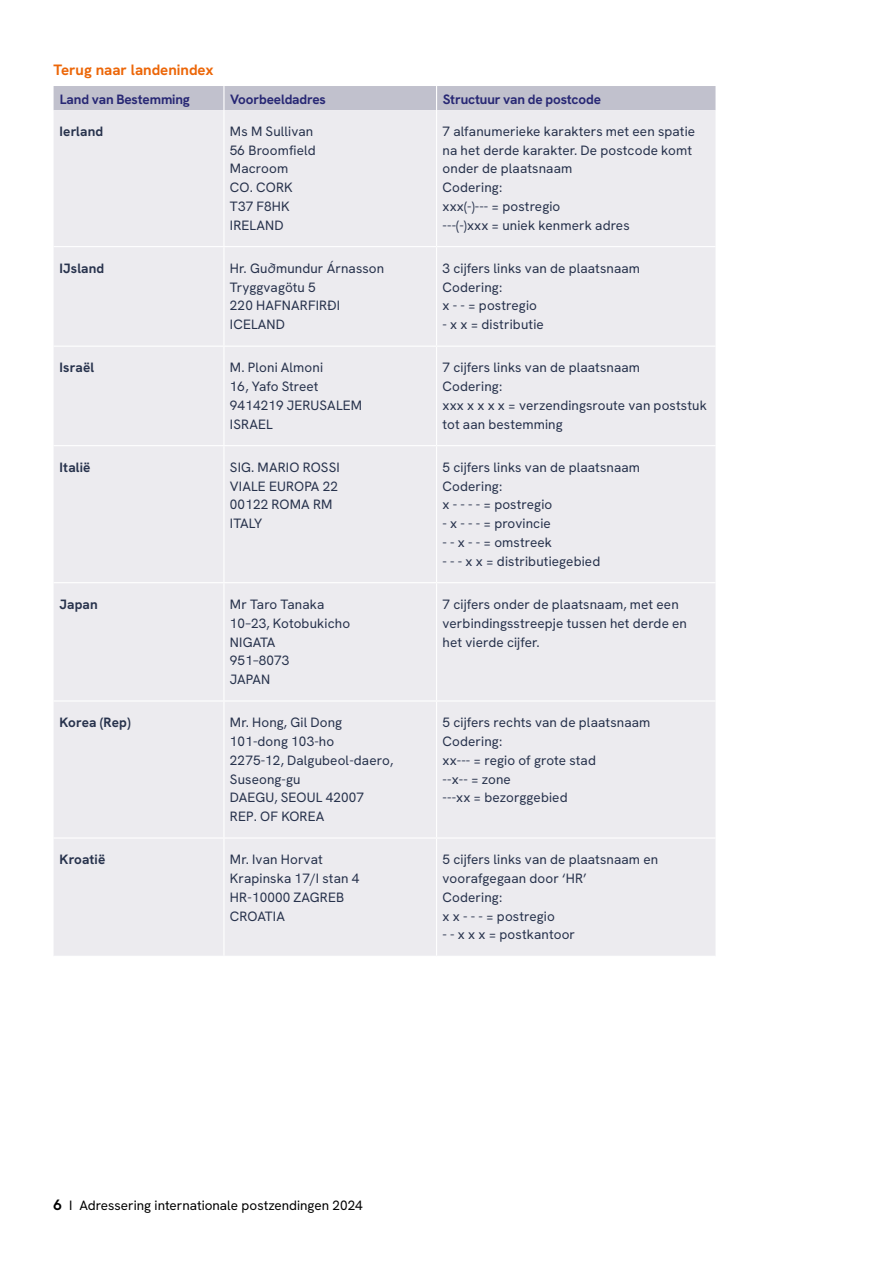
<style>
.page{position:relative;width:893px;height:1263px;background:#fff}
.page>*{position:absolute;margin:0;border:0;box-sizing:border-box;transform-origin:0 0}
.t1{font:700 15px "Hanken Grotesk";color:#ec6608}
.t2{font:13.5px/18.8px "Hanken Grotesk";letter-spacing:.01em;color:#27324c}
.t3{font:700 13.5px "Hanken Grotesk";letter-spacing:-.01em;color:#272774}
.t4{font:700 13.5px "Hanken Grotesk";letter-spacing:.01em;color:#27324c}
.t5{font:13.5px "Hanken Grotesk";color:#000}
.s1{font-weight:700;font-size:15px}
</style>
<div class="page">
<div style="left:54px;top:110px;width:661px;height:846px;background:#ecebef"></div>
<div style="left:54px;top:86px;width:661px;height:24px;background:#c1c1cd"></div>
<hr style="left:223px;top:110px;width:1px;height:136px;background:#fff">
<hr style="left:223px;top:247px;width:1px;height:99px;background:#fff">
<hr style="left:223px;top:347px;width:1px;height:98px;background:#fff">
<hr style="left:223px;top:446px;width:1px;height:136px;background:#fff">
<hr style="left:223px;top:583px;width:1px;height:117px;background:#fff">
<hr style="left:223px;top:701px;width:1px;height:136px;background:#fff">
<hr style="left:223px;top:838px;width:1px;height:118px;background:#fff">
<hr style="left:54px;top:246px;width:170px;height:1px;background:#fff">
<hr style="left:224px;top:246px;width:213px;height:1px;background:#fff">
<hr style="left:54px;top:346px;width:170px;height:1px;background:#fff">
<hr style="left:224px;top:346px;width:213px;height:1px;background:#fff">
<hr style="left:54px;top:445px;width:170px;height:1px;background:#fff">
<hr style="left:224px;top:445px;width:213px;height:1px;background:#fff">
<hr style="left:54px;top:582px;width:170px;height:1px;background:#fff">
<hr style="left:224px;top:582px;width:213px;height:1px;background:#fff">
<hr style="left:54px;top:700px;width:170px;height:1px;background:#fff">
<hr style="left:224px;top:700px;width:213px;height:1px;background:#fff">
<hr style="left:54px;top:837px;width:170px;height:1px;background:#fff">
<hr style="left:224px;top:837px;width:213px;height:1px;background:#fff">
<hr style="left:436px;top:110px;width:1px;height:136px;background:#fff">
<hr style="left:436px;top:247px;width:1px;height:99px;background:#fff">
<hr style="left:436px;top:347px;width:1px;height:98px;background:#fff">
<hr style="left:436px;top:446px;width:1px;height:136px;background:#fff">
<hr style="left:436px;top:583px;width:1px;height:117px;background:#fff">
<hr style="left:436px;top:701px;width:1px;height:136px;background:#fff">
<hr style="left:436px;top:838px;width:1px;height:118px;background:#fff">
<hr style="left:437px;top:246px;width:278px;height:1px;background:#fff">
<hr style="left:437px;top:346px;width:278px;height:1px;background:#fff">
<hr style="left:437px;top:445px;width:278px;height:1px;background:#fff">
<hr style="left:437px;top:582px;width:278px;height:1px;background:#fff">
<hr style="left:437px;top:700px;width:278px;height:1px;background:#fff">
<hr style="left:437px;top:837px;width:278px;height:1px;background:#fff">
<p class="t1" style="left:54px;top:60px;width:162px">Terug naar landenindex</p>
<p class="t3" style="left:60px;top:90px;width:131px">Land van Bestemming</p>
<p class="t3" style="left:230px;top:90px;width:97px">Voorbeeldadres</p>
<p class="t3" style="left:443px;top:90px;width:160px">Structuur van de postcode</p>
<p class="t4" style="left:60px;top:122px;width:45px">Ierland</p>
<p class="t2" style="left:230px;top:121px;width:87px">Ms M Sullivan<br>56 Broomfield<br>Macroom<br>CO. CORK<br>T37 F8HK<br>IRELAND</p>
<p class="t2" style="left:443px;top:122px;width:254px">7 alfanumerieke karakters met een spatie na het derde karakter. De postcode komt onder de plaatsnaam<br>Codering:<br>xxx(-)--- = postregio<br>---(-)xxx = uniek kenmerk adres</p>
<p class="t4" style="left:60px;top:259px;width:46px">IJsland</p>
<p class="t2" style="left:230px;top:259px;width:156px">Hr. Guðmundur Árnasson<br>Tryggvagötu 5<br>220 HAFNARFIRĐI<br>ICELAND</p>
<p class="t2" style="left:443px;top:259px;width:199px">3 cijfers links van de plaatsnaam<br>Codering:<br>x - - = postregio</p>
<p class="t2" style="left:443px;top:315px;width:103px">- x x = distributie</p>
<p class="t4" style="left:60px;top:359px;width:36px">Israël</p>
<p class="t2" style="left:230px;top:358px;width:134px">M. Ploni Almoni<br>16, Yafo Street<br>9414219 JERUSALEM<br>ISRAEL</p>
<p class="t2" style="left:443px;top:358px;width:266px">7 cijfers links van de plaatsnaam<br>Codering:<br>xxx x x x x = verzendingsroute van poststuk tot aan bestemming</p>
<p class="t4" style="left:60px;top:458px;width:32px">Italië</p>
<p class="t2" style="left:230px;top:458px;width:111px">SIG. MARIO ROSSI<br>VIALE EUROPA 22<br>00122 ROMA RM<br>ITALY</p>
<p class="t2" style="left:443px;top:458px;width:199px">5 cijfers links van de plaatsnaam<br>Codering:<br>x - - - - = postregio</p>
<p class="t2" style="left:443px;top:514px;width:110px">- x - - - = provincie</p>
<p class="t2" style="left:443px;top:533px;width:111px">- - x - - = omstreek</p>
<p class="t2" style="left:443px;top:551px;width:159px">- - - x x = distributiegebied</p>
<p class="t4" style="left:60px;top:595px;width:40px">Japan</p>
<p class="t2" style="left:230px;top:595px;width:122px">Mr Taro Tanaka<br>10–23, Kotobukicho<br>NIGATA<br>951–8073<br>JAPAN</p>
<p class="t2" style="left:443px;top:595px;width:246px">7 cijfers onder de plaatsnaam, met een verbindingsstreepje tussen het derde en het vierde cijfer.</p>
<p class="t4" style="left:60px;top:714px;width:73px">Korea (Rep)</p>
<p class="t2" style="left:230px;top:713px;width:165px">Mr. Hong, Gil Dong<br>101-dong 103-ho<br>2275-12, Dalgubeol-daero,<br>Suseong-gu<br>DAEGU, SEOUL 42007<br>REP. OF KOREA</p>
<p class="t2" style="left:443px;top:713px;width:209px">5 cijfers rechts van de plaatsnaam<br>Codering:<br>xx--- = regio of grote stad<br>--x-- = zone<br>---xx = bezorggebied</p>
<p class="t4" style="left:60px;top:851px;width:47px">Kroatië</p>
<p class="t2" style="left:230px;top:850px;width:131px">Mr. Ivan Horvat<br>Krapinska 17/I stan 4<br>HR-10000 ZAGREB<br>CROATIA</p>
<p class="t2" style="left:443px;top:850px;width:217px">5 cijfers links van de plaatsnaam en voorafgegaan door ‘HR’<br>Codering:<br>x x - - - = postregio</p>
<p class="t2" style="left:443px;top:925px;width:134px">- - x x x = postkantoor</p>
<p class="t5" style="left:54px;top:1196px;width:311px"><span class="s1">6</span> I Adressering internationale postzendingen 2024</p>
</div>
